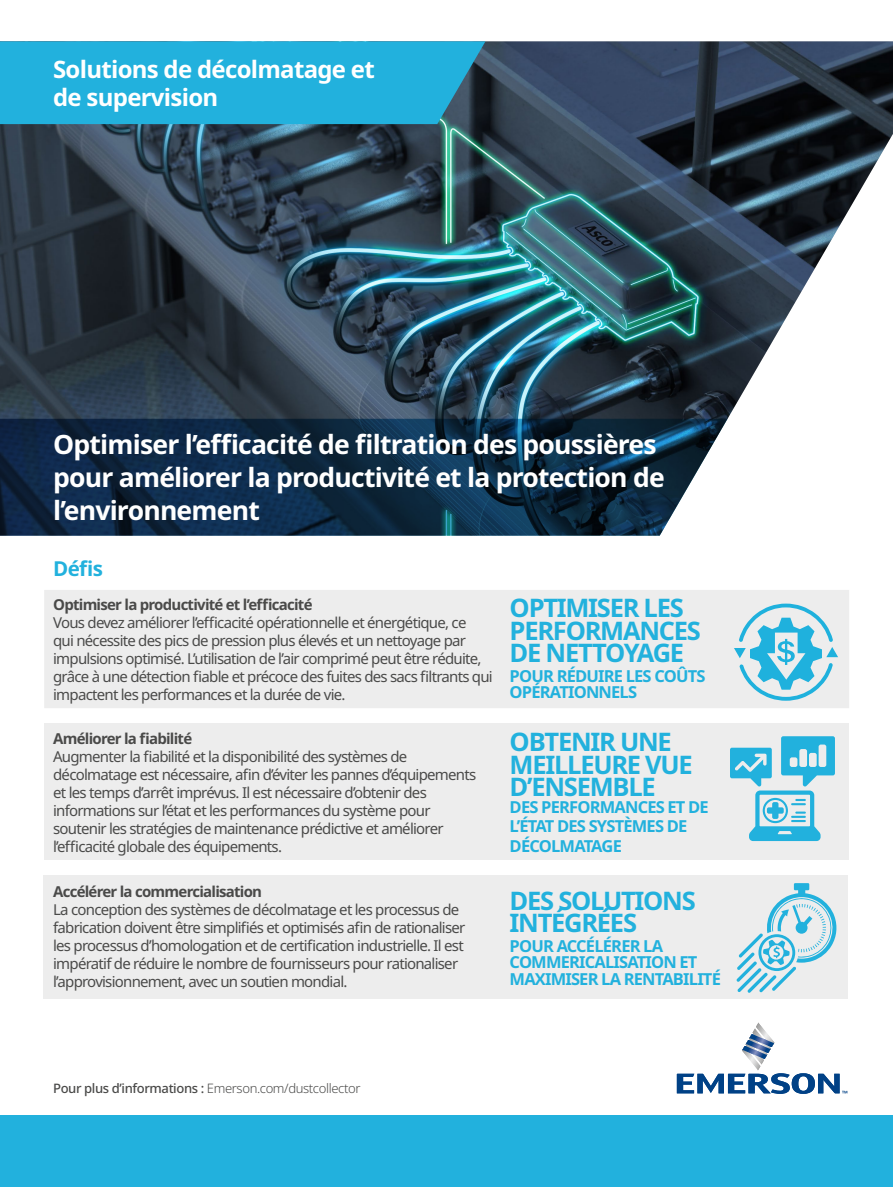
<style>
.page{position:relative;width:893px;height:1187px;background:#fff}
.page>*{position:absolute;margin:0;border:0;box-sizing:border-box;transform-origin:0 0}
._2_-_Solution_Message{font:700 26.55px/33px "Noto Sans";letter-spacing:-.03em;color:#fff}
._6_-_Info_Graphic_Key_statement{font:700 25.5px/22.5px "Noto Sans";letter-spacing:-.05em;color:#22b1dd}
._1_-_Flyer_title{font:700 24px/28.8px "Noto Sans";letter-spacing:-.03em;color:#fff}
._3_-_Challenges_Header{font:700 20.55px "Noto Sans";color:#22b1dd}
._6_-_Info_Graphic_Key_statement-2{font:700 16.5px/16.5px "Noto Sans";letter-spacing:-.05em;color:#22b1dd}
._5_-_Challenges_Body_Text{font:15px/18px "Noto Sans";letter-spacing:-.05em;color:#4a4a49}
._4_-_Challenges_Sub_Header{font:700 15px "Noto Sans";letter-spacing:-.05em;color:#4a4a49}
._8_-_Call_to_action{font:300 13.05px "Noto Sans";letter-spacing:-.03em;color:#4a4a49}
.s1{font-weight:500}
</style>
<div class="page">
<img style="left:0;top:41px;width:893px;height:378px">
<div style="left:0;top:41px;width:485px;height:83px;background:#22b1dd"></div>
<svg style="left:0;top:419px;width:728px;height:116px;background:#17334c"></svg>
<div style="left:0;top:1115px;width:893px;height:71px;background:#22b1dd"></div>
<div style="left:44px;top:590px;width:805px;height:118px;background:#ededed"></div>
<svg style="left:734px;top:603px;width:104px;height:97px"></svg>
<div style="left:44px;top:723px;width:805px;height:137px;background:#ededed"></div>
<div style="left:43px;top:875px;width:805px;height:123px;background:#ededed"></div>
<svg style="left:730px;top:736px;width:105px;height:105px"></svg>
<svg style="left:736px;top:883px;width:101px;height:109px"></svg>
<div style="left:796px;top:921px;width:11px;height:12px;background:#22b1dd;border-radius:50%"></div>
<svg style="left:677px;top:1022px;width:170px;height:71px"></svg>
<p class="_1_-_Flyer_title" style="left:53px;top:55px;width:323px">Solutions de décolmatage et de supervision</p>
<p class="_2_-_Solution_Message" style="left:53px;top:429px;width:613px">Optimiser l’efficacité de filtration des poussières pour améliorer la productivité et la protection de l’environnement</p>
<p class="_3_-_Challenges_Header" style="left:53px;top:557px;width:51px">Défis</p>
<p class="_4_-_Challenges_Sub_Header" style="left:53px;top:596px;width:261px">Optimiser la productivité et l’efficacité</p>
<p class="_5_-_Challenges_Body_Text" style="left:53px;top:614px;width:441px">Vous devez améliorer l’efficacité opérationnelle et énergétique, ce<br>qui nécessite des pics de pression plus élevés et un nettoyage par impulsions optimisé. L’utilisation de l’air comprimé peut être réduite, grâce à une détection fiable et précoce des fuites des sacs filtrants qui impactent les performances et la durée de vie.</p>
<p class="_4_-_Challenges_Sub_Header" style="left:53px;top:730px;width:141px">Améliorer la fiabilité</p>
<p class="_5_-_Challenges_Body_Text" style="left:53px;top:747px;width:425px">Augmenter la fiabilité et la disponibilité des systèmes de décolmatage est nécessaire, afin d’éviter les pannes d’équipements et les temps d’arrêt imprévus. Il est nécessaire d’obtenir des informations sur l’état et les performances du système pour soutenir les stratégies de maintenance prédictive et améliorer l’efficacité globale des équipements.</p>
<p class="_4_-_Challenges_Sub_Header" style="left:53px;top:883px;width:211px">Accélérer la commercialisation</p>
<p class="_5_-_Challenges_Body_Text" style="left:53px;top:900px;width:414px">La conception des systèmes de décolmatage et les processus de fabrication doivent être simplifiés et optimisés afin de rationaliser les processus d’homologation et de certification industrielle. Il est impératif de réduire le nombre de fournisseurs pour rationaliser l’approvisionnement, avec un soutien mondial.</p>
<p class="_6_-_Info_Graphic_Key_statement" style="left:510px;top:597px;width:193px">OPTIMISER LES<br>PERFORMANCES<br>DE NETTOYAGE</p>
<p class="_6_-_Info_Graphic_Key_statement-2" style="left:510px;top:667px;width:197px">POUR RÉDUIRE LES COÛTS<br>OPÉRATIONNELS</p>
<p class="_6_-_Info_Graphic_Key_statement" style="left:510px;top:731px;width:185px">OBTENIR UNE<br>MEILLEURE VUE<br>D’ENSEMBLE</p>
<p class="_6_-_Info_Graphic_Key_statement-2" style="left:510px;top:797px;width:201px;line-height:19.5px">DES PERFORMANCES ET DE<br>L’ÉTAT DES SYSTÈMES DE<br>DÉCOLMATAGE</p>
<p class="_6_-_Info_Graphic_Key_statement" style="left:510px;top:889px;width:188px">DES SOLUTIONS<br>INTÉGRÉES</p>
<p class="_6_-_Info_Graphic_Key_statement-2" style="left:510px;top:937px;width:213px">POUR ACCÉLÉRER LA<br>COMMERICALISATION ET<br>MAXIMISER LA RENTABILITÉ</p>
<p class="_8_-_Call_to_action" style="left:53px;top:1081px;width:309px"><span class="s1">Pour plus d’informations :</span> Emerson.com/dustcollector</p>
</div>
